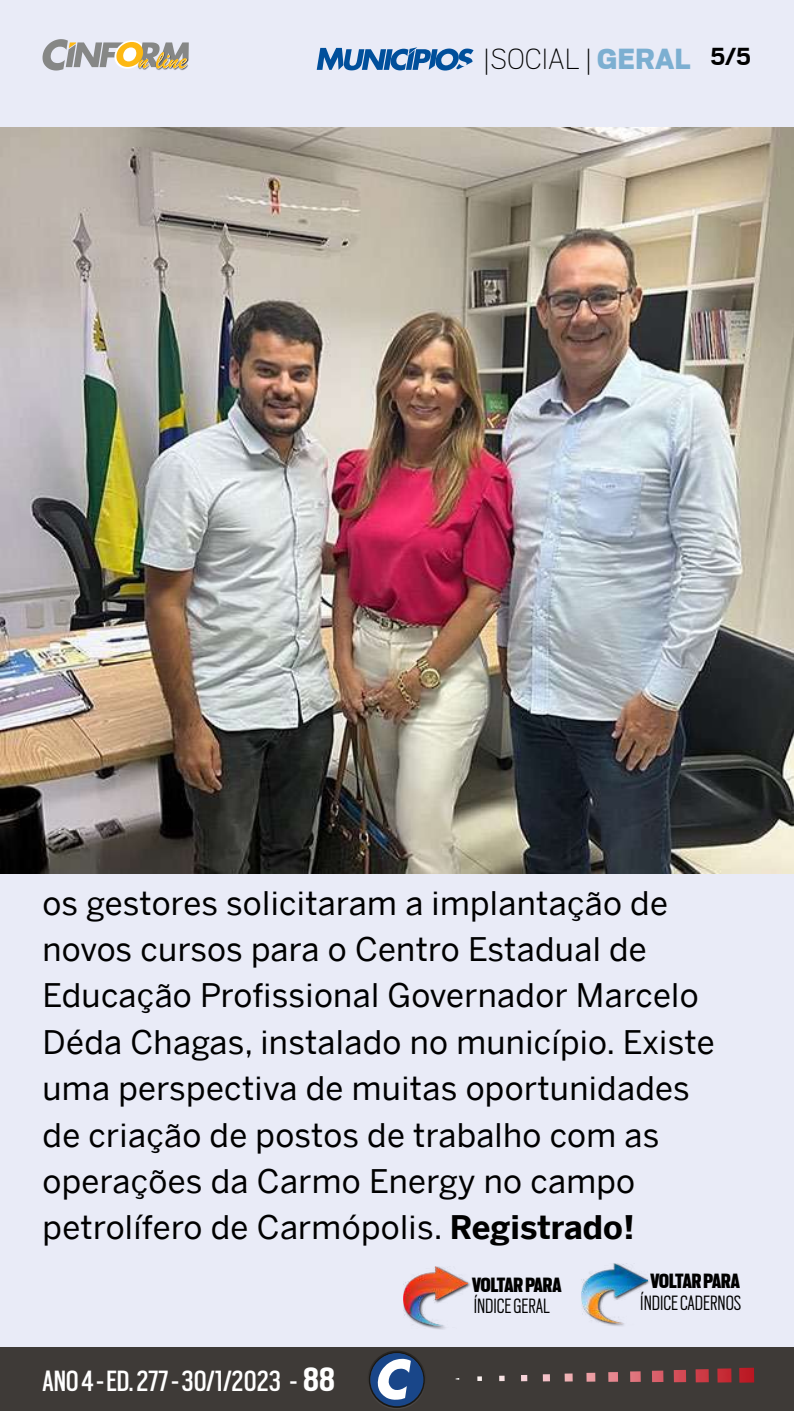
<style>
.page{position:relative;width:794px;height:1411px;background:#fff}
.page>*{position:absolute;margin:0;border:0;box-sizing:border-box;transform-origin:0 0}
.t1{font:32.5px/46.4px "Benton Sans";letter-spacing:.01em;color:#000}
.t2{font:32.5px "Scout Cond";color:#fff}
.t3{font:100 32.5px "Scout";color:#000}
.t4{font:300 23px "Scout Cond";color:#000}
.t5{font:900 23px "Scout Cond";letter-spacing:-.005em;color:#000}
.s1{font-weight:900;color:#7cafd1}
.s2{font-weight:700;font-size:27.5px}
.s3{font-weight:700}
.s4{font-weight:700;font-size:37.5px}
</style>
<div class="page">
<div style="left:0;top:0;width:794px;height:1410px;background:#e9ebf7"></div>
<svg style="left:43px;top:39px;width:146px;height:31px"></svg>
<div style="left:0;top:1347px;width:794px;height:63px;background:#3e3a37"></div>
<img style="left:739px;top:1367px;width:15px;height:15px">
<img style="left:717px;top:1368px;width:14px;height:14px">
<img style="left:695px;top:1369px;width:14px;height:13px">
<svg style="left:674px;top:1369px;width:12px;height:13px"></svg>
<svg style="left:652px;top:1370px;width:11px;height:11px"></svg>
<svg style="left:630px;top:1371px;width:11px;height:10px"></svg>
<svg style="left:608px;top:1372px;width:10px;height:9px"></svg>
<svg style="left:586px;top:1372px;width:9px;height:9px"></svg>
<svg style="left:564px;top:1373px;width:8px;height:8px"></svg>
<svg style="left:543px;top:1374px;width:7px;height:7px"></svg>
<svg style="left:521px;top:1375px;width:6px;height:6px"></svg>
<svg style="left:499px;top:1375px;width:5px;height:5px"></svg>
<svg style="left:477px;top:1376px;width:5px;height:4px"></svg>
<svg style="left:367px;top:1350px;width:59px;height:59px"></svg>
<svg style="left:369px;top:1351px;width:56px;height:56px"></svg>
<div style="left:370px;top:1352px;width:53px;height:53px;background:#194689;border-radius:50%"></div>
<svg style="left:377px;top:1358px;width:34px;height:41px"></svg>
<svg style="left:317px;top:47px;width:156px;height:23px"></svg>
<div style="left:403px;top:1266px;width:68px;height:63px;background:#000;opacity:.75"></div>
<img style="left:403px;top:1266px;width:65px;height:62px">
<div style="left:581px;top:1262px;width:70px;height:65px;background:#000;opacity:.75"></div>
<img style="left:582px;top:1263px;width:65px;height:62px">
<img style="left:0;top:128px;width:794px;height:745px">
<p class="t3" style="left:483px;top:37px;width:270px">|SOCIAL | <span class="s1">GERAL</span> <span class="s2">5/5</span></p>
<p class="t1" style="left:43px;top:879px;width:673px">os gestores solicitaram a implantação de novos cursos para o Centro Estadual de Educação Profissional Governador Marcelo Déda Chagas, instalado no município. Existe uma perspectiva de muitas oportunidades de criação de postos de trabalho com as operações da Carmo Energy no campo petrolífero de Carmópolis. <span class="s3">Registrado!</span></p>
<p class="t2" style="left:43px;top:1359px;width:294px">ANO 4 - ED. 277 - 30/1/2023 - <span class="s4">88</span></p>
<p class="t5" style="left:472px;top:1274px;width:91px">VOLTAR PARA</p>
<p class="t4" style="left:474px;top:1290px;width:78px">ÍNDICE GERAL</p>
<p class="t5" style="left:650px;top:1270px;width:91px">VOLTAR PARA</p>
<p class="t4" style="left:640px;top:1287px;width:102px">ÍNDICE CADERNOS</p>
</div>
